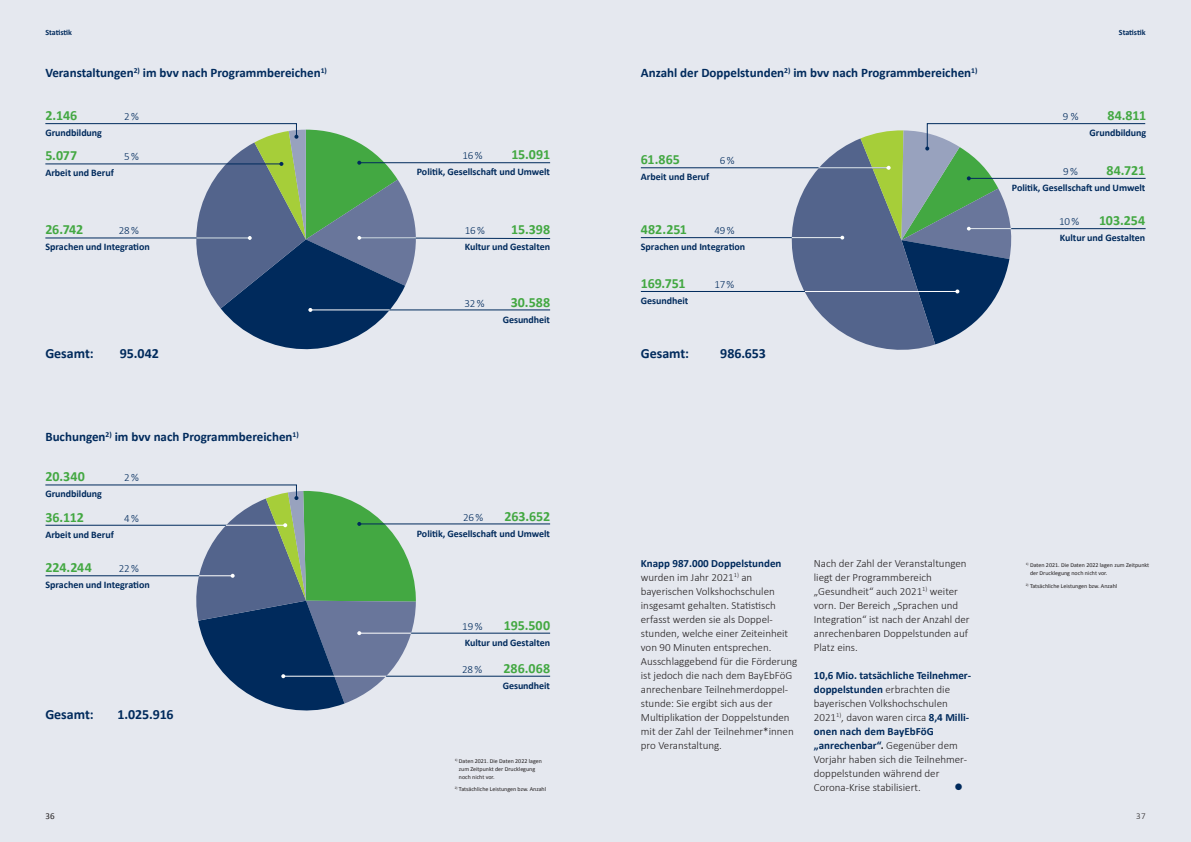
<style>
.page{position:relative;width:1191px;height:842px;background:#e5e8ef}
.page>*{position:absolute;margin:0;border:0;box-sizing:border-box;transform-origin:0 0}
.t1{font:700 15px "Calibri";color:#002a5c}
.t2{font:700 14px "Calibri";letter-spacing:-.005em;color:#43a842}
.t3{font:700 14px "Calibri";letter-spacing:-.005em;color:#002a5c}
.t4{font:700 13px "Calibri";color:#002a5c}
.t5{font:300 11px/14px "Calibri";color:#231f20}
.t6{font:300 11px "Calibri";letter-spacing:-.02em;color:#002a5c}
.t7{font:700 10px "Calibri";letter-spacing:-.005em;color:#002a5c}
.t8{font:9px "Calibri";color:#231f20}
.t9{font:300 9px "Calibri";color:#231f20}
.t10{font:700 8px "Calibri";letter-spacing:-.01em;color:#002a5c}
.t11{font:6px/8px "Calibri";color:#231f20}
.s1{font-weight:700;color:#002a5c}
.s2{font-weight:700}
</style>
<div class="page">
<hr style="left:283px;top:676px;width:267px;height:1px;background:#002a5c">
<hr style="left:359px;top:633px;width:191px;height:1px;background:#002a5c">
<hr style="left:641px;top:168px;width:245px;height:1px;background:#002a5c">
<hr style="left:359px;top:524px;width:191px;height:1px;background:#002a5c">
<svg style="left:45px;top:484px;width:371px;height:227px"></svg>
<hr style="left:641px;top:291px;width:316px;height:1px;background:#002a5c">
<hr style="left:641px;top:237px;width:201px;height:1px;background:#002a5c">
<svg style="left:779px;top:123px;width:366px;height:227px"></svg>
<svg style="left:45px;top:123px;width:505px;height:227px"></svg>
<p class="t10" style="left:45px;top:27px;width:28px">Statistik</p>
<p class="t10" style="left:1119px;top:27px;width:28px">Statistik</p>
<p class="t4" style="left:45px;top:64px;width:283px">Veranstaltungen<sup>2)</sup> im bvv nach Programmbereichen<sup>1)</sup></p>
<p class="t4" style="left:641px;top:64px;width:338px">Anzahl der Doppelstunden<sup>2)</sup> im bvv nach Programmbereichen<sup>1)</sup></p>
<p class="t2" style="left:45px;top:106px;width:34px">2.146</p>
<p class="t6" style="left:124px;top:110px;width:16px">2%</p>
<p class="t7" style="left:45px;top:126px;width:58px">Grundbildung</p>
<p class="t6" style="left:1062px;top:110px;width:17px">9 %</p>
<p class="t2" style="left:1107px;top:106px;width:40px">84.811</p>
<p class="t7" style="left:1089px;top:126px;width:58px">Grundbildung</p>
<p class="t2" style="left:45px;top:147px;width:33px">5.077</p>
<p class="t6" style="left:124px;top:150px;width:16px">5%</p>
<p class="t7" style="left:45px;top:167px;width:70px">Arbeit und Beruf</p>
<p class="t6" style="left:462px;top:149px;width:22px">16%</p>
<p class="t2" style="left:511px;top:146px;width:40px">15.091</p>
<p class="t7" style="left:417px;top:165px;width:135px">Politik, Gesellschaft und Umwelt</p>
<p class="t2" style="left:641px;top:151px;width:41px">61.865</p>
<p class="t6" style="left:719px;top:154px;width:16px">6%</p>
<p class="t7" style="left:641px;top:171px;width:70px">Arbeit und Beruf</p>
<p class="t6" style="left:1063px;top:164px;width:16px">9%</p>
<p class="t2" style="left:1106px;top:161px;width:40px">84.721</p>
<p class="t7" style="left:1012px;top:181px;width:135px">Politik, Gesellschaft und Umwelt</p>
<p class="t2" style="left:45px;top:221px;width:39px">26.742</p>
<p class="t6" style="left:119px;top:224px;width:22px">28%</p>
<p class="t7" style="left:45px;top:241px;width:106px">Sprachen und Integration</p>
<p class="t6" style="left:465px;top:224px;width:22px">16%</p>
<p class="t2" style="left:511px;top:221px;width:41px">15.398</p>
<p class="t7" style="left:465px;top:241px;width:87px">Kultur und Gestalten</p>
<p class="t2" style="left:641px;top:221px;width:48px">482.251</p>
<p class="t6" style="left:714px;top:224px;width:22px">49%</p>
<p class="t7" style="left:641px;top:240px;width:106px">Sprachen und Integration</p>
<p class="t6" style="left:1059px;top:215px;width:22px">10%</p>
<p class="t2" style="left:1099px;top:212px;width:48px">103.254</p>
<p class="t7" style="left:1060px;top:232px;width:87px">Kultur und Gestalten</p>
<p class="t6" style="left:464px;top:296px;width:22px">32%</p>
<p class="t2" style="left:511px;top:293px;width:41px">30.588</p>
<p class="t7" style="left:503px;top:313px;width:49px">Gesundheit</p>
<p class="t2" style="left:641px;top:274px;width:46px">169.751</p>
<p class="t6" style="left:714px;top:277px;width:21px">17%</p>
<p class="t7" style="left:641px;top:294px;width:49px">Gesundheit</p>
<p class="t3" style="left:45px;top:344px;width:50px">Gesamt:</p>
<p class="t3" style="left:120px;top:344px;width:41px">95.042</p>
<p class="t3" style="left:641px;top:344px;width:50px">Gesamt:</p>
<p class="t3" style="left:720px;top:344px;width:47px">986.653</p>
<p class="t4" style="left:45px;top:428px;width:255px">Buchungen<sup>2)</sup> im bvv nach Programmbereichen<sup>1)</sup></p>
<p class="t2" style="left:45px;top:468px;width:41px">20.340</p>
<p class="t6" style="left:124px;top:471px;width:16px">2%</p>
<p class="t7" style="left:45px;top:488px;width:58px">Grundbildung</p>
<p class="t2" style="left:45px;top:508px;width:40px">36.112</p>
<p class="t6" style="left:124px;top:511px;width:16px">4%</p>
<p class="t7" style="left:45px;top:528px;width:70px">Arbeit und Beruf</p>
<p class="t6" style="left:463px;top:510px;width:22px">26%</p>
<p class="t2" style="left:504px;top:507px;width:47px">263.652</p>
<p class="t7" style="left:417px;top:527px;width:135px">Politik, Gesellschaft und Umwelt</p>
<p class="t2" style="left:45px;top:559px;width:48px">224.244</p>
<p class="t6" style="left:119px;top:562px;width:22px">22%</p>
<p class="t7" style="left:45px;top:578px;width:106px">Sprachen und Integration</p>
<p class="t3" style="left:45px;top:705px;width:50px">Gesamt:</p>
<p class="t3" style="left:117px;top:705px;width:58px">1.025.916</p>
<p class="t6" style="left:462px;top:619px;width:22px">19%</p>
<p class="t2" style="left:504px;top:616px;width:48px">195.500</p>
<p class="t7" style="left:465px;top:636px;width:87px">Kultur und Gestalten</p>
<p class="t6" style="left:462px;top:662px;width:22px">28%</p>
<p class="t2" style="left:503px;top:659px;width:48px">286.068</p>
<p class="t7" style="left:503px;top:679px;width:49px">Gesundheit</p>
<p class="t11" style="left:459px;top:757px;width:85px;text-indent:-4px"><sup>1)</sup> Daten 2021. Die Daten 2022 lagen zum Zeitpunkt der Drucklegung noch nicht vor.</p>
<p class="t11" style="left:455px;top:785px;width:93px"><sup>2)</sup> Tatsächliche Leistungen bzw. Anzahl</p>
<p class="t5" style="left:641px;top:556px;width:158px"><span class="s1">Knapp 987.000 Doppelstunden </span>wurden im Jahr 2021<sup>1)</sup> an bayerischen Volkshochschulen insgesamt gehalten. Statistisch erfasst werden sie als Doppel&shy;stunden, welche einer Zeiteinheit von 90 Minuten entsprechen.<br>Ausschlaggebend für die Förderung ist jedoch die nach dem BayEbFöG anrechenbare Teilnehmerdoppel&shy;stunde: Sie ergibt sich aus der<br>Multiplikation der Doppelstunden mit der Zahl der Teilnehmer*innen pro Veranstaltung.</p>
<p class="t5" style="left:814px;top:556px;width:157px">Nach der Zahl der Veranstaltungen liegt der Programmbereich „Gesundheit“ auch 2021<sup>1)</sup> weiter vorn. Der Bereich „Sprachen und<br>Integration“ ist nach der Anzahl der anrechenbaren Doppelstunden auf<br>Platz eins.</p>
<p class="t5" style="left:814px;top:668px;width:159px"><span class="s1">10,6 Mio. tatsächliche Teilnehmer&shy;doppelstunden</span> erbrachten die bayerischen Volkshochschulen<br>2021<sup>1)</sup>, davon waren circa <span class="s1">8,4 Milli&shy;onen nach dem BayEbFöG „anrechenbar“</span><span class="s2">.</span> Gegenüber dem<br>Vorjahr haben sich die Teilnehmer&shy;doppelstunden während der<br>Corona-Krise stabilisiert.</p>
<h1 class="t1" style="left:954px;top:776px;width:11px">●</h1>
<p class="t11" style="left:1030px;top:561px;width:121px;text-indent:-4px"><sup>1)</sup> Daten 2021. Die Daten 2022 lagen zum Zeitpunkt der Drucklegung noch nicht vor.</p>
<p class="t11" style="left:1025px;top:582px;width:93px"><sup>2)</sup> Tatsächliche Leistungen bzw. Anzahl</p>
<p class="t8" style="left:45px;top:810px;width:11px">36</p>
<p class="t9" style="left:1136px;top:810px;width:11px">37</p>
</div>
